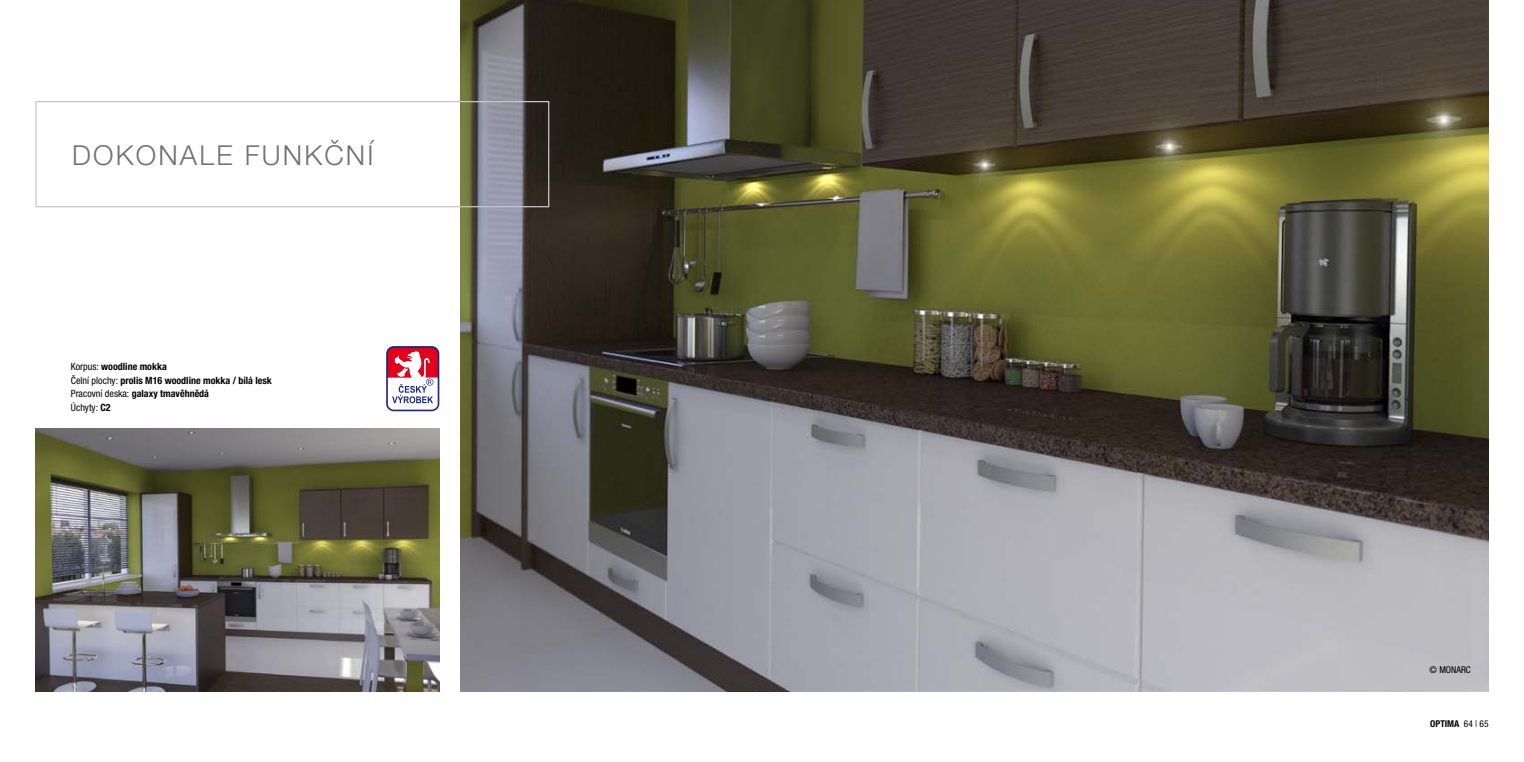
<style>
.page{position:relative;width:1524px;height:762px;background:#fff}
.page>*{position:absolute;margin:0;border:0;box-sizing:border-box;transform-origin:0 0}
.t1{font:27.5px "Helvetica Neue Light CE";letter-spacing:.08em;color:#707172}
.t2{font:700 10px/13.8px "Helvetica Neue Cond CE";color:#000}
.t3{font:700 9.38px "Helvetica Neue Cond CE";color:#000}
.t4{font:9.38px "Helvetica Neue Cond CE";color:#000}
.s1{font-weight:400}
</style>
<div class="page">
<svg style="left:386px;top:346px;width:53px;height:65px"></svg>
<div style="left:388px;top:348px;width:50px;height:61px;background:#e2001a;border-radius:6px"></div>
<svg style="left:388px;top:351px;width:50px;height:59px"></svg>
<img style="left:461px;top:0;width:1027px;height:691px">
<img style="left:35px;top:429px;width:404px;height:262px">
<div style="left:35px;top:101px;width:514px;height:106px;border:1px solid #c6c7c8"></div>
<h1 class="t1" style="left:72px;top:139px;width:303px">DOKONALE FUNKČNÍ</h1>
<p class="t2" style="left:71px;top:359px;width:203px"><span class="s1">Korpus:</span> woodline mokka<br><span class="s1">Čelní plochy:</span> prolis M16 woodline mokka / bílá lesk<br><span class="s1">Pracovní deska:</span> galaxy tmavěhnědá<br><span class="s1">Úchyty:</span> C2</p>
<p class="t4" style="left:1429px;top:665px;width:43px">© MONARC</p>
<p class="t3" style="left:1430px;top:718px;width:60px">OPTIMA <span class="s1">64 | 65</span></p>
</div>
